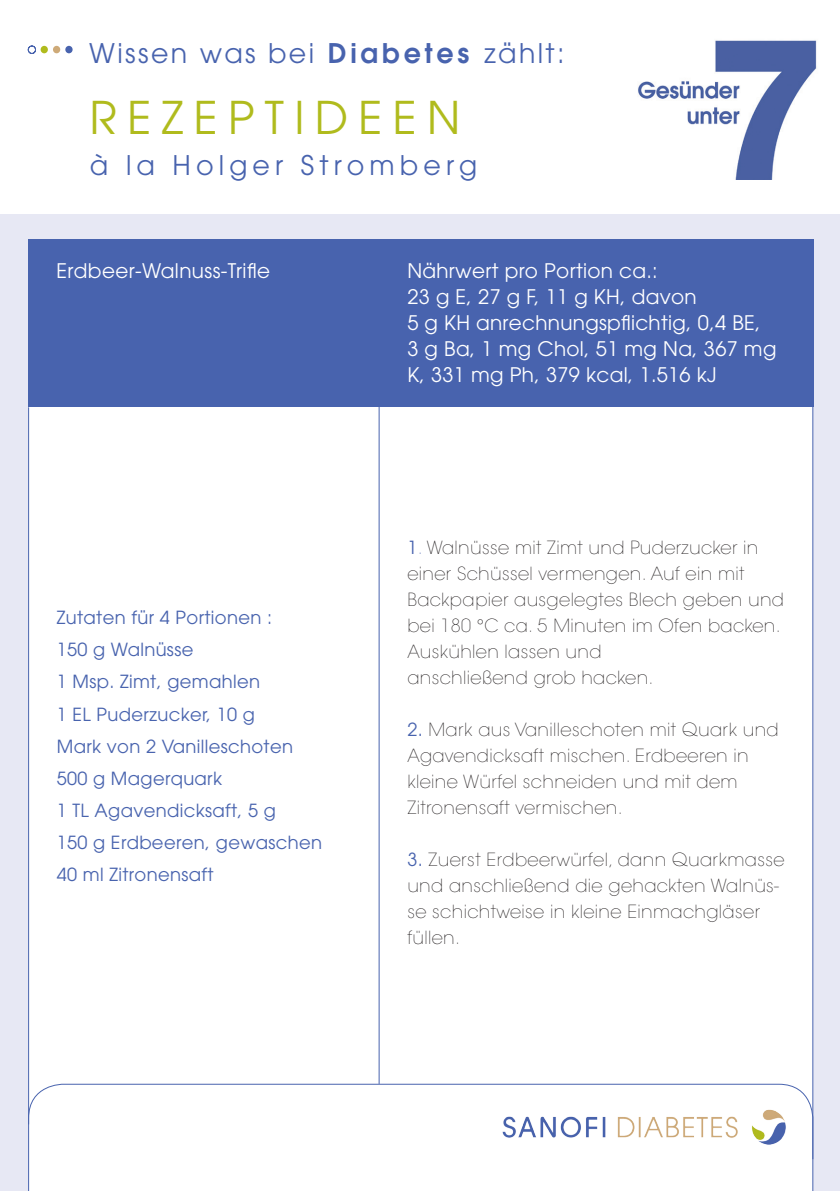
<style>
.page{position:relative;width:840px;height:1191px;background:#fff}
.page>*{position:absolute;margin:0;border:0;box-sizing:border-box;transform-origin:0 0}
.t1{font:44.8px "Avant Garde LT";letter-spacing:.23em;color:#b0bb1d}
.t2{font:27px "Avant Garde LT";letter-spacing:.09em;color:#4863ae}
.t3{font:27px "Avant Garde LT";letter-spacing:.185em;color:#4863ae}
.t4{font:20px/26px "Avant Garde LT";letter-spacing:.015em;color:#fff}
.t5{font:200 18px/26px "Avant Garde LT";letter-spacing:.02em;color:#231f20}
.t6{font:18px/32px "Avant Garde LT";letter-spacing:.02em;color:#4863ae}
.s1{font-weight:600}
.s2{font-weight:400;color:#4863ae}
.s3{color:#4863ae}
</style>
<div class="page">
<div style="left:0;top:214px;width:840px;height:977px;background:#e7e8f4"></div>
<div style="left:28px;top:398px;width:784px;height:728px;background:#fff"></div>
<svg style="left:28px;top:46px;width:8px;height:8px"></svg>
<div style="left:41px;top:46px;width:7px;height:7px;background:#b0bb1d;border-radius:50%"></div>
<div style="left:53px;top:46px;width:7px;height:7px;background:#ceaa78;border-radius:50%"></div>
<div style="left:65px;top:46px;width:8px;height:7px;background:#4863ae;border-radius:50%"></div>
<img style="left:638px;top:40px;width:179px;height:139px">
<div style="left:28px;top:1083px;width:785px;height:108px;background:#fff"></div>
<img style="left:498px;top:1108px;width:293px;height:39px">
<hr style="left:28px;top:407px;width:1px;height:717px;background:#4863ae">
<hr style="left:379px;top:407px;width:1px;height:677px;background:#4863ae">
<hr style="left:812px;top:406px;width:1px;height:753px;background:#4863ae">
<div style="left:28px;top:239px;width:785px;height:168px;background:#4863ae"></div>
<h2 class="t2" style="left:89px;top:37px;width:477px">Wissen was bei <span class="s1">Diabetes</span> zählt:</h2>
<h1 class="t1" style="left:90px;top:91px;width:372px">REZEPTIDEEN</h1>
<h2 class="t3" style="left:90px;top:149px;width:389px">à la Holger Stromberg</h2>
<p class="t4" style="left:56px;top:257px;width:215px">Erdbeer-Walnuss-Trifle</p>
<p class="t4" style="left:407px;top:257px;width:371px">Nährwert pro Portion ca.:<br>23 g E, 27 g F, 11 g KH, davon<br>5 g KH anrechnungspflichtig, 0,4 BE,<br>3 g Ba, 1 mg Chol, 51 mg Na, 367 mg<br>K, 331 mg Ph, 379 kcal, 1.516 kJ</p>
<p class="t6" style="left:57px;top:602px;width:267px">Zutaten für 4 Portionen :<br>150 g Walnüsse<br>1 Msp. Zimt, gemahlen<br>1 EL Puderzucker, 10 g<br>Mark von 2 Vanilleschoten<br>500 g Magerquark<br>1 TL Agavendicksaft, 5 g<br>150 g Erdbeeren, gewaschen<br>40 ml Zitronensaft</p>
<p class="t5" style="left:407px;top:534px;width:378px"><span class="s2">1</span><span class="s3">.</span> Walnüsse mit Zimt und Puderzucker in einer Schüssel vermengen. Auf ein mit Backpapier ausgelegtes Blech geben und bei 180 °C ca. 5 Minuten im Ofen backen.<br>Auskühlen lassen und<br>anschließend grob hacken.</p>
<p class="t5" style="left:407px;top:716px;width:373px"><span class="s2">2.</span> Mark aus Vanilleschoten mit Quark und Agavendicksaft mischen. Erdbeeren in kleine Würfel schneiden und mit dem Zitronensaft vermischen.</p>
<p class="t5" style="left:407px;top:846px;width:379px"><span class="s2">3.</span> Zuerst Erdbeerwürfel, dann Quarkmasse und anschließend die gehackten Walnüs&shy;se schichtweise in kleine Einmachgläser füllen.</p>
</div>
